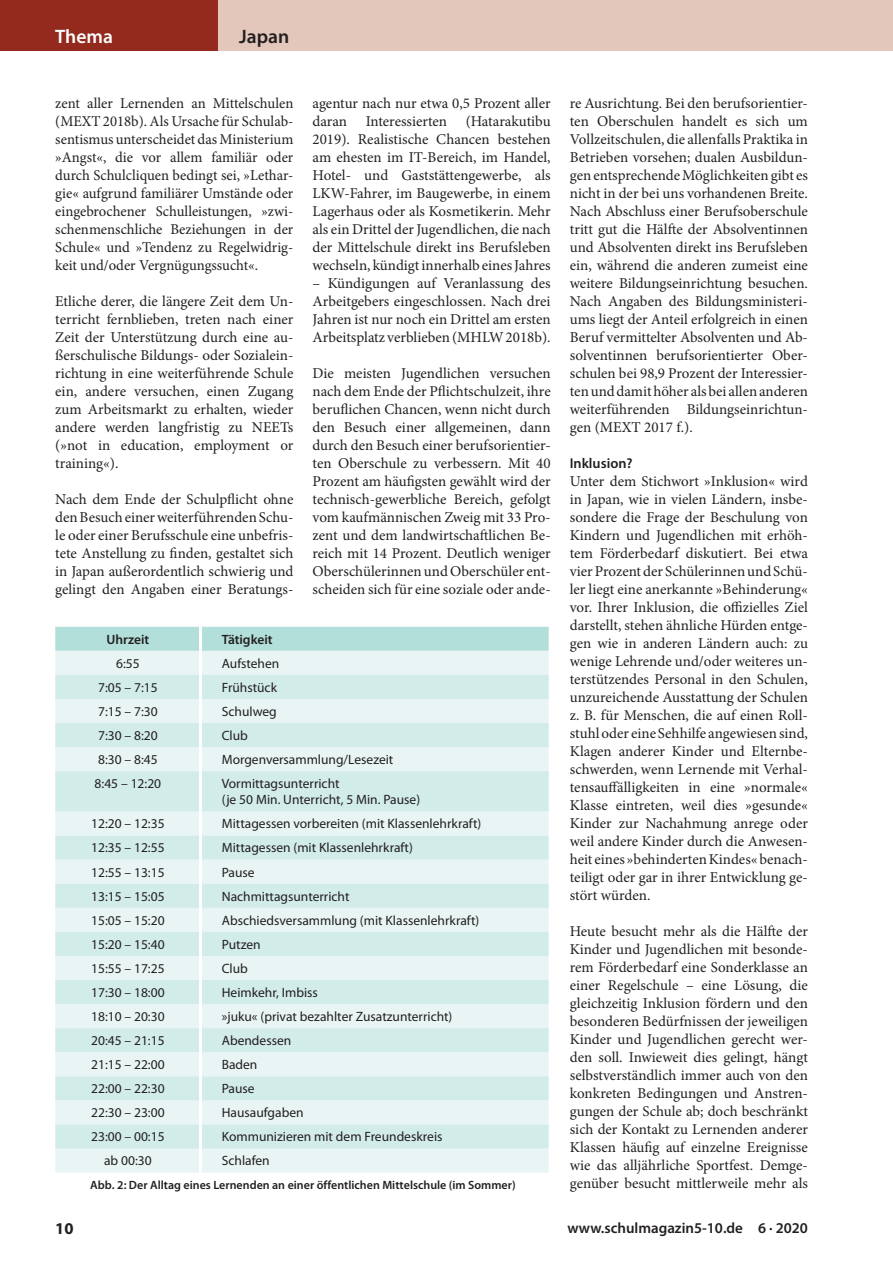
<style>
.page{position:relative;width:893px;height:1263px;background:#fff}
.page>*{position:absolute;margin:0;border:0;box-sizing:border-box;transform-origin:0 0}
.t1{font:600 19.5px "Myriad Pro";color:#fff}
.t2{font:600 19.5px "Myriad Pro";color:#231f20}
.t3{font:700 16.5px "Myriad Pro";color:#231f20}
.t4{font:15px/18px "Minion Pro";color:#231f20;text-align:justify}
.t5{font:600 15px "Myriad Pro";color:#231f20}
.t6{font:600 14.25px "Myriad Pro";color:#231f20}
.t7{font:13.5px/16.2px "Myriad Pro";color:#231f20}
.t8{font:600 13.5px "Myriad Pro";color:#231f20}
.t9{font:600 12px "Myriad Pro";color:#231f20}
</style>
<div class="page">
<div style="left:0;top:0;width:893px;height:51px;background:#e2c7ba"></div>
<div style="left:0;top:0;width:218px;height:51px;background:#942a1e"></div>
<div style="left:55px;top:627px;width:494px;height:24px;background:#b2dfda"></div>
<div style="left:55px;top:651px;width:494px;height:521px;background:#e8f5f4"></div>
<svg style="left:55px;top:675px;width:494px;height:473px;background:#dcf0ee"></svg>
<hr style="left:199px;top:627px;width:3px;height:24px;background:#fff">
<hr style="left:199px;top:651px;width:3px;height:24px;background:#fff">
<hr style="left:199px;top:675px;width:3px;height:24px;background:#fff">
<hr style="left:199px;top:699px;width:3px;height:24px;background:#fff">
<hr style="left:199px;top:723px;width:3px;height:24px;background:#fff">
<hr style="left:199px;top:747px;width:3px;height:24px;background:#fff">
<hr style="left:199px;top:771px;width:3px;height:40px;background:#fff">
<hr style="left:199px;top:811px;width:3px;height:24px;background:#fff">
<hr style="left:199px;top:835px;width:3px;height:25px;background:#fff">
<hr style="left:199px;top:860px;width:3px;height:24px;background:#fff">
<hr style="left:199px;top:884px;width:3px;height:24px;background:#fff">
<hr style="left:199px;top:908px;width:3px;height:24px;background:#fff">
<hr style="left:199px;top:932px;width:3px;height:24px;background:#fff">
<hr style="left:199px;top:956px;width:3px;height:24px;background:#fff">
<hr style="left:199px;top:980px;width:3px;height:24px;background:#fff">
<hr style="left:199px;top:1004px;width:3px;height:24px;background:#fff">
<hr style="left:199px;top:1028px;width:3px;height:24px;background:#fff">
<hr style="left:199px;top:1052px;width:3px;height:24px;background:#fff">
<hr style="left:199px;top:1076px;width:3px;height:24px;background:#fff">
<hr style="left:199px;top:1100px;width:3px;height:24px;background:#fff">
<hr style="left:199px;top:1124px;width:3px;height:24px;background:#fff">
<hr style="left:199px;top:1148px;width:3px;height:24px;background:#fff">
<h1 class="t1" style="left:55px;top:26px;width:59px">Thema</h1>
<h1 class="t2" style="left:239px;top:26px;width:52px">Japan</h1>
<p class="t4" style="left:55px;top:94px;width:240px">zent aller Lernenden an Mittelschulen (MEXT 2018b). Als Ursache für Schulab&shy;sentismus unterscheidet das Ministerium »Angst«, die vor allem familiär oder durch Schulcliquen bedingt sei, »Lethar&shy;gie« aufgrund familiärer Umstände oder eingebrochener Schulleistungen, »zwi&shy;schenmenschliche Beziehungen in der Schule« und »Tendenz zu Regelwidrig&shy;keit und/oder Vergnügungssucht«.</p>
<p class="t4" style="left:55px;top:292px;width:240px">Etliche derer, die längere Zeit dem Un&shy;terricht fernblieben, treten nach einer Zeit der Unterstützung durch eine au&shy;ßerschulische Bildungs- oder Sozialein&shy;richtung in eine weiterführende Schule ein, andere versuchen, einen Zugang zum Arbeitsmarkt zu erhalten, wieder andere werden langfristig zu NEETs (»not in education, employment or training«).</p>
<p class="t4" style="left:55px;top:490px;width:240px">Nach dem Ende der Schulpflicht ohne den Besuch einer weiterführenden Schu&shy;le oder einer Berufsschule eine unbefris&shy;tete Anstellung zu finden, gestaltet sich in Japan außerordentlich schwierig und gelingt den Angaben einer Beratungs-</p>
<p class="t4" style="left:313px;top:94px;width:240px">agentur nach nur etwa 0,5 Prozent aller daran Interessierten (Hatarakutibu 2019). Realistische Chancen bestehen am ehesten im IT-Bereich, im Handel, Hotel- und Gaststättengewerbe, als LKW-Fahrer, im Baugewerbe, in einem Lagerhaus oder als Kosmetikerin. Mehr als ein Drittel der Jugendlichen, die nach der Mittelschule direkt ins Berufsleben wechseln, kündigt innerhalb eines Jahres</p>
<p class="t4" style="left:313px;top:274px;width:240px">– Kündigungen auf Veranlassung des Arbeitgebers eingeschlossen. Nach drei Jahren ist nur noch ein Drittel am ersten Arbeitsplatz verblieben (MHLW 2018b).</p>
<p class="t4" style="left:313px;top:364px;width:240px">Die meisten Jugendlichen versuchen nach dem Ende der Pflichtschulzeit, ihre beruflichen Chancen, wenn nicht durch den Besuch einer allgemeinen, dann durch den Besuch einer berufsorientier&shy;ten Oberschule zu verbessern. Mit 40<br>Prozent am häufigsten gewählt wird der technisch-gewerbliche Bereich, gefolgt vom kaufmännischen Zweig mit 33 Pro&shy;zent und dem landwirtschaftlichen Be&shy;reich mit 14 Prozent. Deutlich weniger Oberschülerinnen und Oberschüler ent&shy;scheiden sich für eine soziale oder ande-</p>
<p class="t8" style="left:107px;top:632px;width:44px">Uhrzeit</p>
<p class="t8" style="left:222px;top:632px;width:52px">Tätigkeit</p>
<p class="t7" style="left:116px;top:655px;width:25px">6:55</p>
<p class="t7" style="left:222px;top:655px;width:59px">Aufstehen</p>
<p class="t7" style="left:98px;top:679px;width:61px">7:05 – 7:15</p>
<p class="t7" style="left:222px;top:679px;width:57px">Frühstück</p>
<p class="t7" style="left:98px;top:703px;width:61px">7:15 – 7:30</p>
<p class="t7" style="left:222px;top:703px;width:57px">Schulweg</p>
<p class="t7" style="left:98px;top:728px;width:61px">7:30 – 8:20</p>
<p class="t7" style="left:222px;top:728px;width:28px">Club</p>
<p class="t7" style="left:98px;top:752px;width:61px">8:30 – 8:45</p>
<p class="t7" style="left:222px;top:752px;width:173px">Morgenversammlung/Lesezeit</p>
<p class="t7" style="left:95px;top:776px;width:68px">8:45 – 12:20</p>
<p class="t7" style="left:222px;top:776px;width:200px">Vormittagsunterricht<br>(je 50 Min. Unterricht, 5 Min. Pause)</p>
<p class="t7" style="left:91px;top:816px;width:75px">12:20 – 12:35</p>
<p class="t7" style="left:222px;top:816px;width:261px">Mittagessen vorbereiten (mit Klassenlehrkraft)</p>
<p class="t7" style="left:91px;top:840px;width:75px">12:35 – 12:55</p>
<p class="t7" style="left:222px;top:840px;width:193px">Mittagessen (mit Klassenlehrkraft)</p>
<p class="t7" style="left:91px;top:864px;width:75px">12:55 – 13:15</p>
<p class="t7" style="left:222px;top:864px;width:34px">Pause</p>
<p class="t7" style="left:91px;top:888px;width:75px">13:15 – 15:05</p>
<p class="t7" style="left:222px;top:888px;width:129px">Nachmittagsunterricht</p>
<p class="t7" style="left:91px;top:912px;width:75px">15:05 – 15:20</p>
<p class="t7" style="left:222px;top:912px;width:259px">Abschiedsversammlung (mit Klassenlehrkraft)</p>
<p class="t7" style="left:91px;top:936px;width:75px">15:20 – 15:40</p>
<p class="t7" style="left:222px;top:936px;width:40px">Putzen</p>
<p class="t7" style="left:91px;top:960px;width:75px">15:55 – 17:25</p>
<p class="t7" style="left:222px;top:960px;width:28px">Club</p>
<p class="t7" style="left:91px;top:984px;width:75px">17:30 – 18:00</p>
<p class="t7" style="left:222px;top:984px;width:98px">Heimkehr, Imbiss</p>
<p class="t7" style="left:91px;top:1009px;width:75px">18:10 – 20:30</p>
<p class="t7" style="left:222px;top:1009px;width:232px">»juku« (privat bezahlter Zusatzunterricht)</p>
<p class="t7" style="left:91px;top:1033px;width:75px">20:45 – 21:15</p>
<p class="t7" style="left:222px;top:1033px;width:71px">Abendessen</p>
<p class="t7" style="left:91px;top:1057px;width:75px">21:15 – 22:00</p>
<p class="t7" style="left:222px;top:1057px;width:37px">Baden</p>
<p class="t7" style="left:91px;top:1081px;width:75px">22:00 – 22:30</p>
<p class="t7" style="left:222px;top:1081px;width:34px">Pause</p>
<p class="t7" style="left:91px;top:1105px;width:75px">22:30 – 23:00</p>
<p class="t7" style="left:222px;top:1105px;width:83px">Hausaufgaben</p>
<p class="t7" style="left:91px;top:1129px;width:75px">23:00 – 00:15</p>
<p class="t7" style="left:222px;top:1129px;width:222px">Kommunizieren mit dem Freundeskreis</p>
<p class="t7" style="left:104px;top:1153px;width:49px">ab 00:30</p>
<p class="t7" style="left:222px;top:1153px;width:49px">Schlafen</p>
<p class="t9" style="left:90px;top:1178px;width:427px">Abb. 2: Der Alltag eines Lernenden an einer öffentlichen Mittelschule (im Sommer)</p>
<p class="t4" style="left:570px;top:94px;width:240px">re Ausrichtung. Bei den berufsorientier&shy;ten Oberschulen handelt es sich um Vollzeitschulen, die allenfalls Praktika in Betrieben vorsehen; dualen Ausbildun&shy;gen entsprechende Möglichkeiten gibt es nicht in der bei uns vorhandenen Breite.<br>Nach Abschluss einer Berufsoberschule tritt gut die Hälfte der Absolventinnen und Absolventen direkt ins Berufsleben ein, während die anderen zumeist eine weitere Bildungseinrichtung besuchen.<br>Nach Angaben des Bildungsministeri&shy;ums liegt der Anteil erfolgreich in einen Beruf vermittelter Absolventen und Ab&shy;solventinnen berufsorientierter Ober&shy;schulen bei 98,9 Prozent der Interessier&shy;ten und damit höher als bei allen anderen weiterführenden Bildungseinrichtun&shy;gen (MEXT 2017 f.).</p>
<p class="t6" style="left:570px;top:455px;width:64px">Inklusion?</p>
<p class="t4" style="left:570px;top:472px;width:240px">Unter dem Stichwort »Inklusion« wird in Japan, wie in vielen Ländern, insbe&shy;sondere die Frage der Beschulung von Kindern und Jugendlichen mit erhöh&shy;tem Förderbedarf diskutiert. Bei etwa vier Prozent der Schülerinnen und Schü&shy;ler liegt eine anerkannte »Behinderung« vor. Ihrer Inklusion, die offizielles Ziel darstellt, stehen ähnliche Hürden entge&shy;gen wie in anderen Ländern auch: zu wenige Lehrende und/oder weiteres un&shy;terstützendes Personal in den Schulen, unzureichende Ausstattung der Schulen z. B. für Menschen, die auf einen Roll&shy;stuhl oder eine Sehhilfe angewiesen sind, Klagen anderer Kinder und Elternbe&shy;schwerden, wenn Lernende mit Verhal&shy;tensauffälligkeiten in eine »normale« Klasse eintreten, weil dies »gesunde« Kinder zur Nachahmung anrege oder weil andere Kinder durch die Anwesen&shy;heit eines »behinderten Kindes« benach&shy;teiligt oder gar in ihrer Entwicklung ge&shy;stört würden.</p>
<p class="t4" style="left:570px;top:922px;width:240px">Heute besucht mehr als die Hälfte der Kinder und Jugendlichen mit besonde&shy;rem Förderbedarf eine Sonderklasse an einer Regelschule – eine Lösung, die gleichzeitig Inklusion fördern und den besonderen Bedürfnissen der jeweiligen Kinder und Jugendlichen gerecht wer&shy;den soll. Inwieweit dies gelingt, hängt selbstverständlich immer auch von den konkreten Bedingungen und Anstren&shy;gungen der Schule ab; doch beschränkt sich der Kontakt zu Lernenden anderer Klassen häufig auf einzelne Ereignisse wie das alljährliche Sportfest. Demge&shy;genüber besucht mittlerweile mehr als</p>
<p class="t3" style="left:55px;top:1219px;width:20px">10</p>
<p class="t5" style="left:567px;top:1219px;width:242px">www.schulmagazin5-10.de 6 · 2020</p>
</div>
